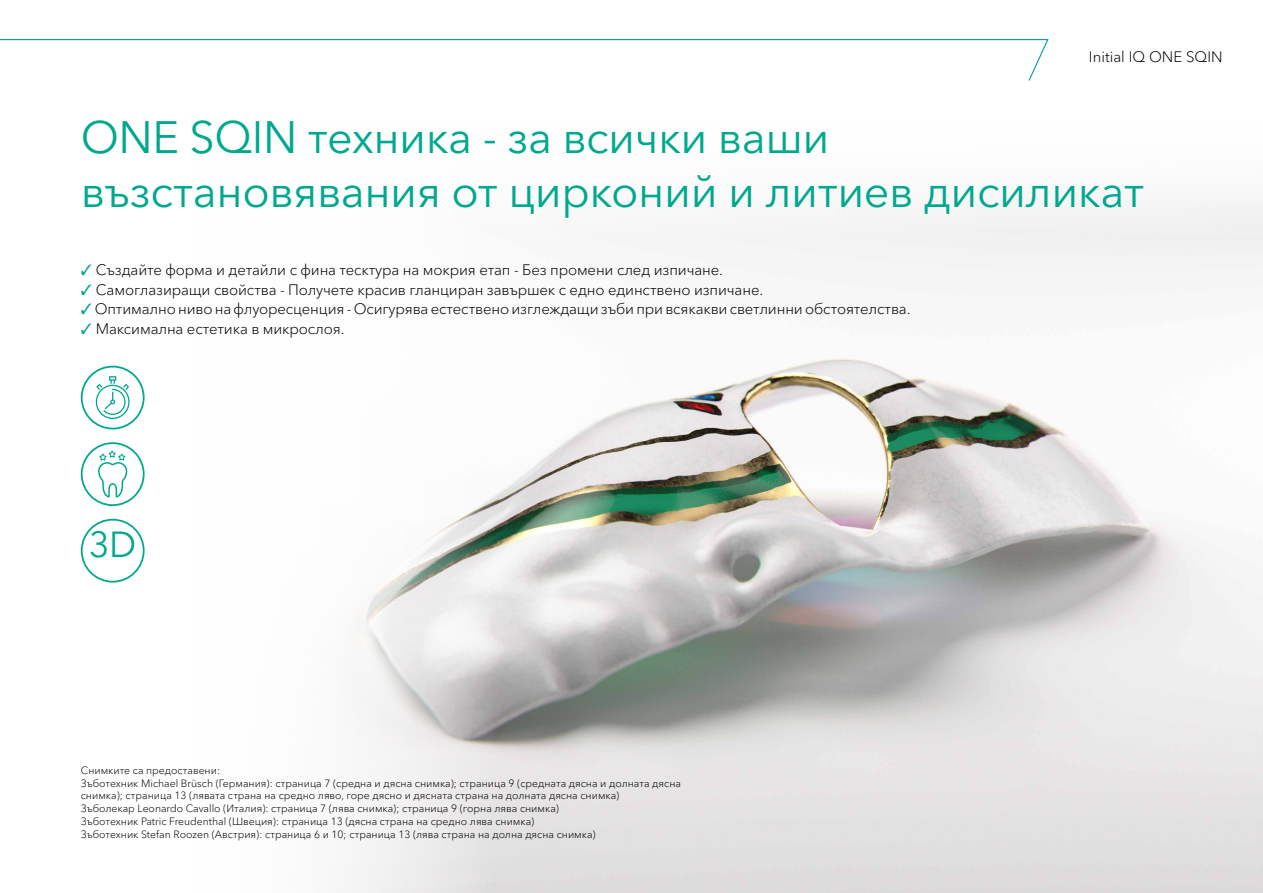
<style>
.page{position:relative;width:1263px;height:893px;background:#fff}
.page>*{position:absolute;margin:0;border:0;box-sizing:border-box;transform-origin:0 0}
.t1{font:45px/54px "Avenir Next Cyr";letter-spacing:-.01em;color:#00a88e}
.t2{font:36px "Avenir Next Cyr";color:#00a88e}
.t3{font:300 15px "Avenir Next Cyr";letter-spacing:-.01em;color:#000}
.t4{font:300 10.5px/12.8px "Avenir Next Cyr";color:#000}
.s1{color:#00a88e}
</style>
<div class="page">
<img style="left:345px;top:199px;width:918px;height:694px">
<div style="left:81px;top:366px;width:64px;height:63px;border:2px solid #00a88e;border-radius:50%"></div>
<svg style="left:96px;top:376px;width:34px;height:43px"></svg>
<svg style="left:98px;top:448px;width:30px;height:50px"></svg>
<div style="left:81px;top:442px;width:64px;height:64px;border:2px solid #00a88e;border-radius:50%"></div>
<div style="left:81px;top:519px;width:64px;height:64px;border:2px solid #00a88e;border-radius:50%"></div>
<svg style="left:0;top:39px;width:1049px;height:42px"></svg>
<h3 class="t3" style="left:1089px;top:48px;width:135px">Initial IQ ONE SQIN</h3>
<h1 class="t1" style="left:81px;top:110px;width:1065px">ONE SQIN техника - за всички ваши възстановявания от цирконий и литиев дисиликат</h1>
<h3 class="t3" style="left:81px;top:261px;width:644px"><span class="s1">✓</span> Създайте форма и детайли с фина тесктура на мокрия етап - Без промени след изпичане.</h3>
<h3 class="t3" style="left:81px;top:280px;width:684px"><span class="s1">✓</span> Самоглазиращи свойства - Получете красив гланциран завършек с едно единствено изпичане.</h3>
<h3 class="t3" style="left:81px;top:300px;width:831px"><span class="s1">✓</span> Оптимално ниво на флуоресценция - Осигурява естествено изглеждащи зъби при всякакви светлинни обстоятелства.</h3>
<h3 class="t3" style="left:81px;top:319px;width:265px"><span class="s1">✓</span> Максимална естетика в микрослоя.</h3>
<h2 class="t2" style="left:89px;top:523px;width:49px">3D</h2>
<p class="t4" style="left:81px;top:764px;width:602px">Снимките са предоставени:<br>Зъботехник Michael Brüsch (Германия): страница 7 (средна и дясна снимка); страница 9 (средната дясна и долната дясна снимка); страница 13 (лявата страна на средно ляво, горе дясно и дясната страна на долната дясна снимка)<br>Зъболекар Leonardo Cavallo (Италия): страница 7 (лява снимка); страница 9 (горна лява снимка)<br>Зъботехник Patric Freudenthal (Швеция): страница 13 (дясна страна на средно лява снимка)<br>Зъботехник Stefan Roozen (Австрия): страница 6 и 10; страница 13 (лява страна на долна дясна снимка)</p>
</div>
